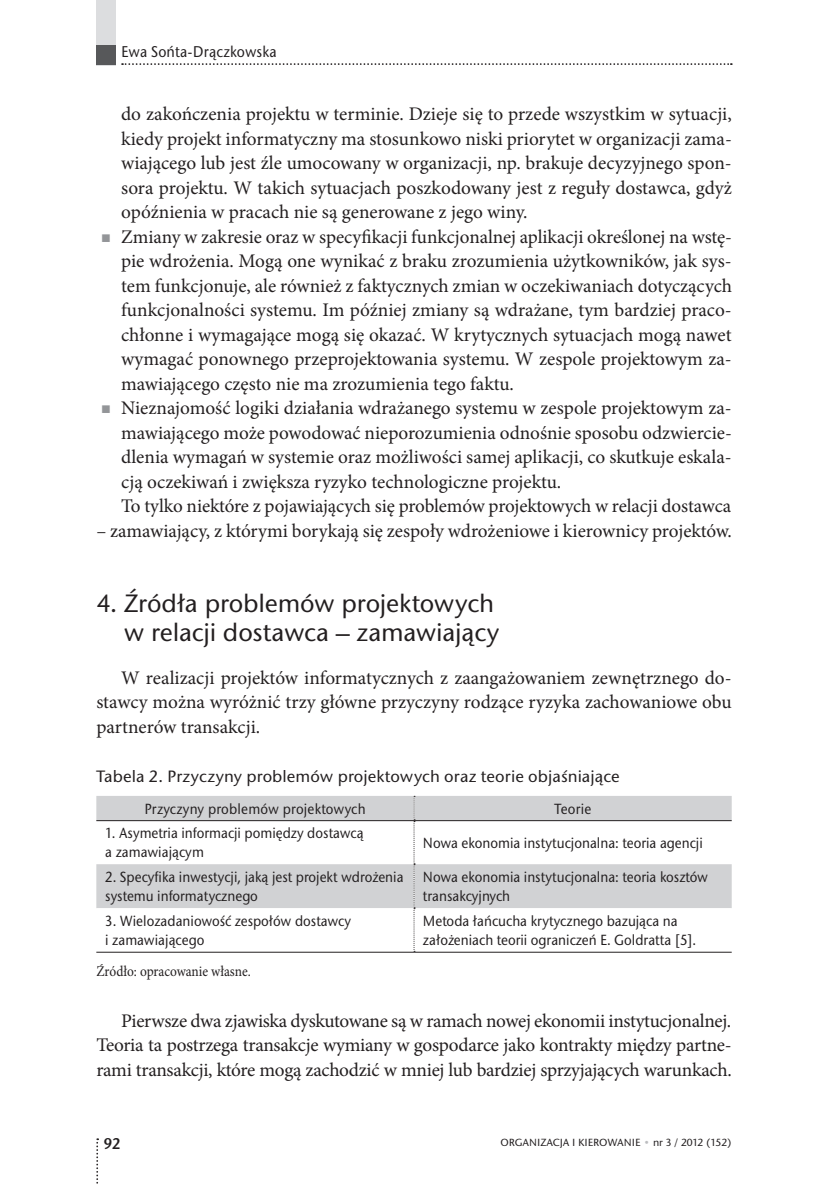
<style>
.page{position:relative;width:838px;height:1185px;background:#fff}
.page>*{position:absolute;margin:0;border:0;box-sizing:border-box;transform-origin:0 0}
.t1{font:500 25.38px/28.9px "Stone Sans Itc TOT";letter-spacing:-.01em;color:#231f20;text-align:right}
.t2{font:19.25px/24.5px "Minion Pro";color:#231f20;text-align:justify}
.t3{font:500 16.62px "Stone Sans Itc TOT";letter-spacing:.005em;color:#231f20}
.t4{font:500 15.75px "Stone Sans Itc TOT";letter-spacing:.005em;color:#231f20;scale:.9 1}
.t5{font:15.75px "Stone Sans Itc TOT Semi";color:#231f20;scale:.9 1}
.t6{font:500 14.88px/19.2px "Stone Sans Itc TOT";color:#231f20;scale:.9 1}
.t7{font:14.88px "Minion Pro";color:#231f20;scale:.9 1}
.t8{font:500 10.5px "Stone Sans Itc TOT";color:#231f20}
.s1{color:#bcbdc0}
</style>
<div class="page">
<div style="left:96px;top:0;width:20px;height:65px;background:#dcdddf"></div>
<svg style="left:122px;top:63px;width:609px;height:2px"></svg>
<div style="left:96px;top:45px;width:20px;height:20px;background:#57585a"></div>
<svg style="left:96px;top:1138px;width:2px;height:46px"></svg>
<svg style="left:96px;top:796px;width:635px;height:156px"></svg>
<hr style="left:96px;top:820px;width:318px;height:1px;background:#231f20">
<hr style="left:414px;top:820px;width:317px;height:1px;background:#231f20">
<hr style="left:96px;top:952px;width:318px;height:1px;background:#231f20">
<hr style="left:414px;top:952px;width:317px;height:1px;background:#231f20">
<p class="t4" style="left:121px;top:42px;width:174px">Ewa Sońta-Drączkowska</p>
<p class="t2" style="left:121px;top:102px;width:612px;text-align:left">do zakończenia projektu w terminie. Dzieje się to przede wszystkim w sytuacji, kiedy projekt informatyczny ma stosunkowo niski priorytet w organizacji zama&shy;wiającego lub jest źle umocowany w organizacji, np. brakuje decyzyjnego spon&shy;sora projektu. W takich sytuacjach poszkodowany jest z reguły dostawca, gdyż opóźnienia w pracach nie są generowane z jego winy.<br>Zmiany w zakresie oraz w specyfikacji funkcjonalnej aplikacji określonej na wstę&shy;pie wdrożenia. Mogą one wynikać z braku zrozumienia użytkowników, jak sys&shy;tem funkcjonuje, ale również z faktycznych zmian w oczekiwaniach dotyczących funkcjonalności systemu. Im później zmiany są wdrażane, tym bardziej praco&shy;chłonne i wymagające mogą się okazać. W krytycznych sytuacjach mogą nawet wymagać ponownego przeprojektowania systemu. W zespole projektowym za&shy;mawiającego często nie ma zrozumienia tego faktu.<br>Nieznajomość logiki działania wdrażanego systemu w zespole projektowym za&shy;mawiającego może powodować nieporozumienia odnośnie sposobu odzwiercie&shy;dlenia wymagań w systemie oraz możliwości samej aplikacji, co skutkuje eskala&shy;cją oczekiwań i zwiększa ryzyko technologiczne projektu.<br>To tylko niektóre z pojawiających się problemów projektowych w relacji dostawca</p>
<p class="t2" style="left:96px;top:518px;width:637px">– zamawiający, z którymi borykają się zespoły wdrożeniowe i kierownicy projektów.</p>
<h1 class="t1" style="left:96px;top:589px;width:405px">4. Źródła problemów projektowych w relacji dostawca – zamawiający</h1>
<p class="t2" style="left:96px;top:665px;width:636px;text-indent:25px">W realizacji projektów informatycznych z zaangażowaniem zewnętrznego do&shy;stawcy można wyróżnić trzy główne przyczyny rodzące ryzyka zachowaniowe obu partnerów transakcji.</p>
<p class="t3" style="left:96px;top:766px;width:525px">Tabela 2. Przyczyny problemów projektowych oraz teorie objaśniające</p>
<p class="t6" style="left:144px;top:799px;width:247px">Przyczyny problemów projektowych</p>
<p class="t6" style="left:554px;top:799px;width:42px">Teorie</p>
<p class="t6" style="left:105px;top:823px;width:288px">1. Asymetria informacji pomiędzy dostawcą a zamawiającym</p>
<p class="t6" style="left:423px;top:833px;width:312px">Nowa ekonomia instytucjonalna: teoria agencji</p>
<p class="t6" style="left:105px;top:867px;width:333px">2. Specyfika inwestycji, jaką jest projekt wdrożenia systemu informatycznego</p>
<p class="t6" style="left:423px;top:867px;width:318px">Nowa ekonomia instytucjonalna: teoria kosztów transakcyjnych</p>
<p class="t6" style="left:105px;top:911px;width:275px">3. Wielozadaniowość zespołów dostawcy i zamawiającego</p>
<p class="t6" style="left:423px;top:911px;width:305px">Metoda łańcucha krytycznego bazująca na założeniach teorii ograniczeń E. Goldratta [5].</p>
<p class="t7" style="left:96px;top:961px;width:173px">Źródło: opracowanie własne.</p>
<p class="t2" style="left:96px;top:1008px;width:636px;text-indent:25px">Pierwsze dwa zjawiska dyskutowane są w ramach nowej ekonomii instytucjonalnej.<br>Teoria ta postrzega transakcje wymiany w gospodarce jako kontrakty między partne&shy;rami transakcji, które mogą zachodzić w mniej lub bardziej sprzyjających warunkach.</p>
<p class="t5" style="left:104px;top:1134px;width:20px">92</p>
<p class="t8" style="left:500px;top:1136px;width:233px">ORGANIZACJA I --KIEROWANIE <span class="s1">•</span> nr 3 / 2012 (152)</p>
</div>
